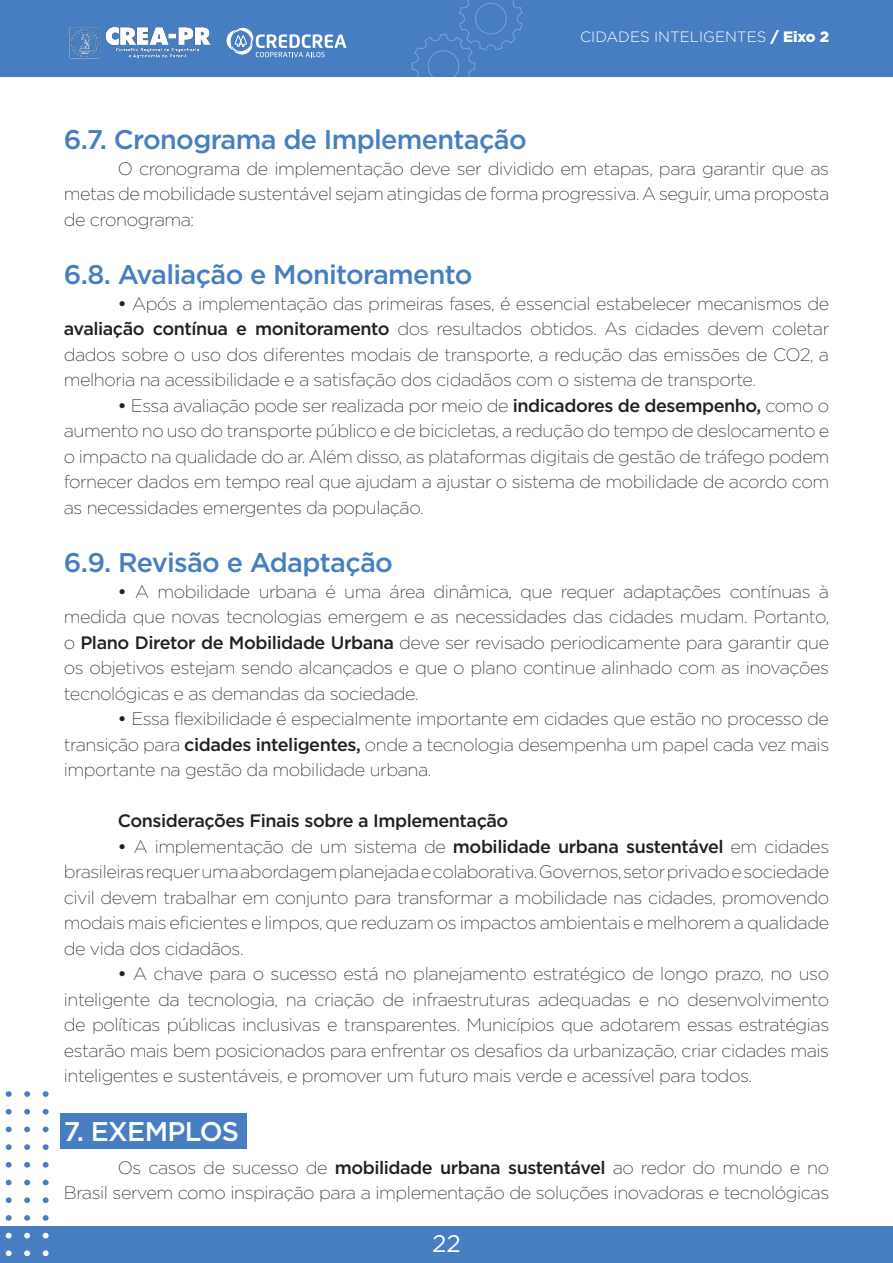
<style>
.page{position:relative;width:893px;height:1263px;background:#fff}
.page>*{position:absolute;margin:0;border:0;box-sizing:border-box;transform-origin:0 0}
.t1{font:500 27px "Gotham";letter-spacing:-.025em;color:#467ec1}
.t2{font:500 27px "Gotham";letter-spacing:-.025em;color:#fff}
.t3{font:24px "Gotham";color:#fff}
.t4{font:200 18px/25.5px "Gotham";letter-spacing:-.025em;color:#231f20;text-align:justify}
.t5{font:500 18px "Gotham";letter-spacing:-.025em;color:#231f20}
.t6{font:300 15px "Gotham";color:#fff}
.s1{font-weight:900}
.s2{font-weight:500}
</style>
<div class="page">
<div style="left:60px;top:1113px;width:186px;height:35px;background:#467ec1"></div>
<div style="left:0;top:0;width:893px;height:77px;background:#467ec1"></div>
<div style="left:0;top:1226px;width:893px;height:37px;background:#467ec1"></div>
<svg style="left:412px;top:0;width:111px;height:77px"></svg>
<svg style="left:43px;top:1091px;width:6px;height:6px"></svg>
<svg style="left:43px;top:1109px;width:6px;height:5px"></svg>
<svg style="left:43px;top:1126px;width:6px;height:6px"></svg>
<svg style="left:43px;top:1144px;width:6px;height:6px"></svg>
<svg style="left:43px;top:1162px;width:6px;height:5px"></svg>
<svg style="left:43px;top:1180px;width:6px;height:5px"></svg>
<svg style="left:43px;top:1197px;width:6px;height:6px"></svg>
<svg style="left:43px;top:1215px;width:6px;height:6px"></svg>
<svg style="left:43px;top:1233px;width:6px;height:5px"></svg>
<svg style="left:43px;top:1250px;width:6px;height:6px"></svg>
<svg style="left:24px;top:1091px;width:6px;height:6px"></svg>
<svg style="left:24px;top:1109px;width:6px;height:5px"></svg>
<svg style="left:24px;top:1126px;width:6px;height:6px"></svg>
<svg style="left:24px;top:1144px;width:6px;height:6px"></svg>
<svg style="left:24px;top:1162px;width:6px;height:5px"></svg>
<svg style="left:24px;top:1180px;width:6px;height:5px"></svg>
<svg style="left:24px;top:1197px;width:6px;height:6px"></svg>
<svg style="left:24px;top:1215px;width:6px;height:6px"></svg>
<svg style="left:24px;top:1233px;width:6px;height:5px"></svg>
<svg style="left:24px;top:1250px;width:6px;height:6px"></svg>
<svg style="left:6px;top:1091px;width:6px;height:6px"></svg>
<svg style="left:6px;top:1109px;width:6px;height:5px"></svg>
<svg style="left:6px;top:1126px;width:6px;height:6px"></svg>
<svg style="left:6px;top:1144px;width:6px;height:6px"></svg>
<svg style="left:6px;top:1162px;width:6px;height:5px"></svg>
<svg style="left:6px;top:1180px;width:6px;height:5px"></svg>
<svg style="left:6px;top:1197px;width:6px;height:6px"></svg>
<svg style="left:6px;top:1215px;width:6px;height:6px"></svg>
<svg style="left:6px;top:1233px;width:6px;height:5px"></svg>
<svg style="left:6px;top:1250px;width:6px;height:6px"></svg>
<img style="left:69px;top:27px;width:142px;height:33px">
<svg style="left:227px;top:28px;width:120px;height:29px"></svg>
<p class="t6" style="left:580px;top:27px;width:250px">CIDADES INTELIGENTES <span class="s1">/ Eixo 2</span></p>
<h1 class="t1" style="left:64px;top:122px;width:464px">6.7. Cronograma de Implementação</h1>
<p class="t4" style="left:64px;top:155px;width:767px;text-indent:54px">O cronograma de implementação deve ser dividido em etapas, para garantir que as metas de mobilidade sustentável sejam atingidas de forma progressiva. A seguir, uma proposta de cronograma:</p>
<h1 class="t1" style="left:64px;top:257px;width:410px">6.8. Avaliação e Monitoramento</h1>
<p class="t4" style="left:64px;top:290px;width:767px;text-indent:54px"><span class="s2">•</span> Após a implementação das primeiras fases, é essencial estabelecer mecanismos de <span class="s2">avaliação contínua e monitoramento</span> dos resultados obtidos. As cidades devem coletar dados sobre o uso dos diferentes modais de transporte, a redução das emissões de CO2, a melhoria na acessibilidade e a satisfação dos cidadãos com o sistema de transporte.</p>
<p class="t4" style="left:64px;top:392px;width:767px;text-indent:54px"><span class="s2">•</span> Essa avaliação pode ser realizada por meio de <span class="s2">indicadores de desempenho,</span> como o aumento no uso do transporte público e de bicicletas, a redução do tempo de deslocamento e o impacto na qualidade do ar. Além disso, as plataformas digitais de gestão de tráfego podem fornecer dados em tempo real que ajudam a ajustar o sistema de mobilidade de acordo com as necessidades emergentes da população.</p>
<h1 class="t1" style="left:64px;top:545px;width:331px">6.9. Revisão e Adaptação</h1>
<p class="t4" style="left:64px;top:578px;width:767px;text-indent:54px"><span class="s2">•</span> A mobilidade urbana é uma área dinâmica, que requer adaptações contínuas à medida que novas tecnologias emergem e as necessidades das cidades mudam. Portanto, o <span class="s2">Plano Diretor de Mobilidade Urbana</span> deve ser revisado periodicamente para garantir que os objetivos estejam sendo alcançados e que o plano continue alinhado com as inovações tecnológicas e as demandas da sociedade.</p>
<p class="t4" style="left:64px;top:706px;width:767px;text-indent:54px"><span class="s2">•</span> Essa flexibilidade é especialmente importante em cidades que estão no processo de transição para <span class="s2">cidades inteligentes,</span> onde a tecnologia desempenha um papel cada vez mais importante na gestão da mobilidade urbana.</p>
<p class="t5" style="left:118px;top:809px;width:392px">Considerações Finais sobre a Implementação</p>
<p class="t4" style="left:64px;top:833px;width:767px;text-indent:54px"><span class="s2">•</span> A implementação de um sistema de <span class="s2">mobilidade urbana sustentável</span> em cidades brasileiras requer uma abordagem planejada e colaborativa. Governos, setor privado e sociedade civil devem trabalhar em conjunto para transformar a mobilidade nas cidades, promovendo modais mais eficientes e limpos, que reduzam os impactos ambientais e melhorem a qualidade de vida dos cidadãos.</p>
<p class="t4" style="left:64px;top:961px;width:767px;text-indent:54px"><span class="s2">•</span> A chave para o sucesso está no planejamento estratégico de longo prazo, no uso inteligente da tecnologia, na criação de infraestruturas adequadas e no desenvolvimento de políticas públicas inclusivas e transparentes. Municípios que adotarem essas estratégias estarão mais bem posicionados para enfrentar os desafios da urbanização, criar cidades mais inteligentes e sustentáveis, e promover um futuro mais verde e acessível para todos.</p>
<h1 class="t2" style="left:64px;top:1113px;width:177px">7. EXEMPLOS</h1>
<p class="t4" style="left:64px;top:1154px;width:767px;text-align:right">Os casos de sucesso de <span class="s2">mobilidade urbana sustentável</span> ao redor do mundo e no<br>Brasil servem como inspiração para a implementação de soluções inovadoras e tecnológicas</p>
<h2 class="t3" style="left:432px;top:1228px;width:30px">22</h2>
</div>
